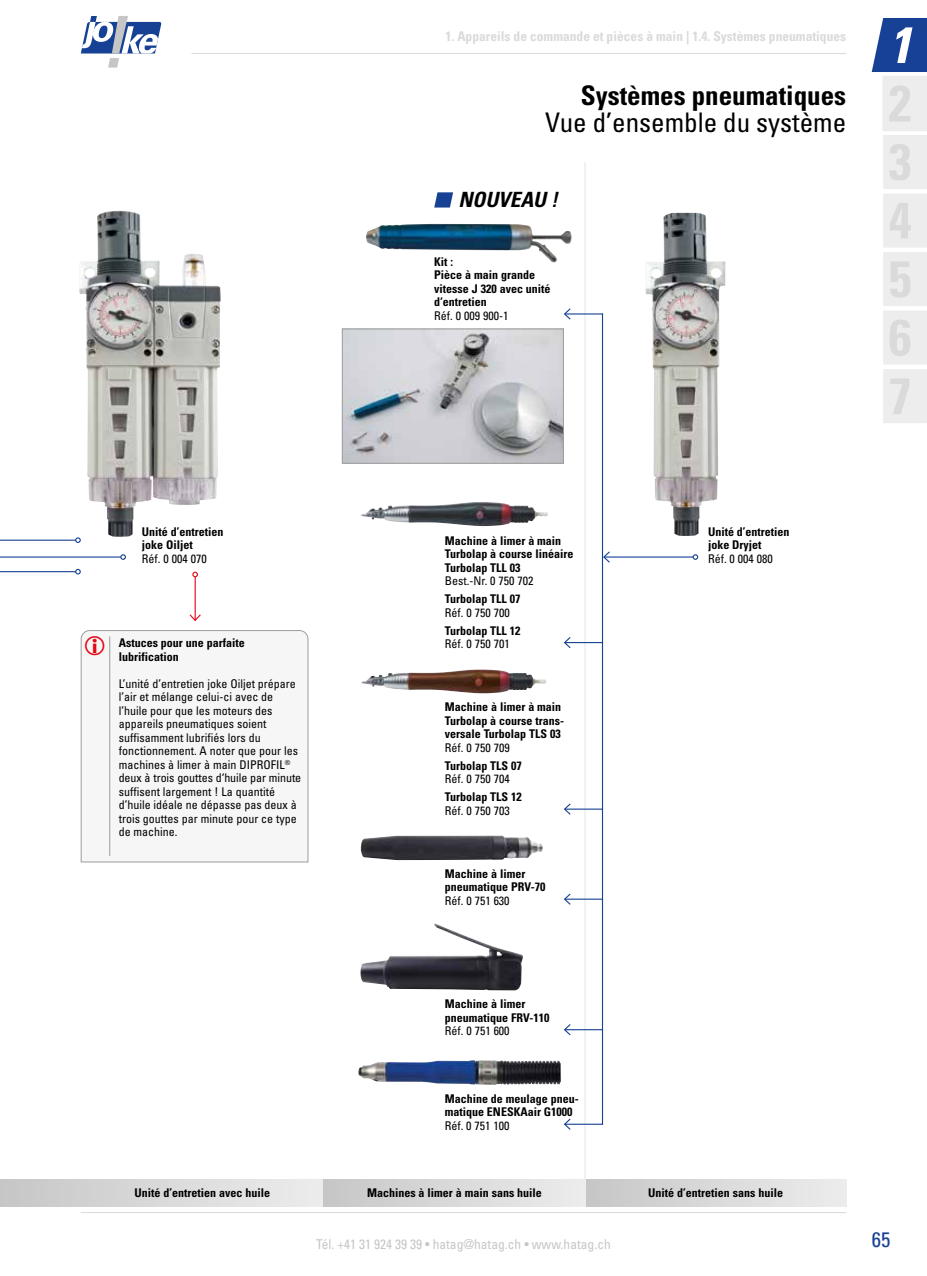
<style>
.page{position:relative;width:927px;height:1276px;background:#fff}
.page>*{position:absolute;margin:0;border:0;box-sizing:border-box;transform-origin:0 0}
.t1{font:italic 700 condensed 51px "Univers LT Pro";color:#fff}
.t2{font:condensed 27px "Univers LT Pro";color:#000}
.t3{font:700 condensed 27px "Univers LT Pro";color:#000}
.t4{font:italic 700 condensed 21px "Univers LT Pro";color:#000}
.t5{font:condensed 21px "Univers LT Pro";color:#164194}
.t6{font:700 condensed 13.5px "Univers LT Pro";color:#dadada}
.t7{font:condensed 13.5px "Univers LT Pro";color:#c6c6c6}
.t8{font:700 condensed 12px/13.5px "Univers LT Pro";color:#000}
.t9{font:condensed 12px/13.5px "Univers LT Pro";color:#000}
</style>
<div class="page">
<hr style="left:81px;top:1212px;width:765px;height:1px;background:#dadada">
<svg style="left:81px;top:16px;width:81px;height:52px"></svg>
<hr style="left:191px;top:53px;width:655px;height:1px;background:#dadada">
<svg style="left:871px;top:18px;width:56px;height:405px"></svg>
<hr style="left:584px;top:162px;width:2px;height:1044px;background:#ededed">
<div style="left:0;top:1179px;width:324px;height:27px;background:linear-gradient(to right,#c7c6c6,#ededec)"></div>
<div style="left:585px;top:1179px;width:261px;height:27px;background:linear-gradient(to right,#c7c6c6,#ededed)"></div>
<div style="left:324px;top:1179px;width:261px;height:27px;background:linear-gradient(to right,#c7c6c6,#ededed)"></div>
<hr style="left:565px;top:1029px;width:38px;height:1px;background:#164194">
<svg style="left:564px;top:1024px;width:8px;height:12px"></svg>
<hr style="left:565px;top:898px;width:38px;height:1px;background:#164194">
<svg style="left:564px;top:893px;width:8px;height:12px"></svg>
<hr style="left:565px;top:808px;width:38px;height:1px;background:#164194">
<svg style="left:564px;top:803px;width:8px;height:12px"></svg>
<hr style="left:565px;top:1123px;width:38px;height:1px;background:#164194">
<svg style="left:564px;top:1118px;width:8px;height:12px"></svg>
<img style="left:645px;top:213px;width:81px;height:323px">
<img style="left:361px;top:669px;width:185px;height:24px">
<img style="left:344px;top:330px;width:218px;height:132px">
<div style="left:342px;top:328px;width:222px;height:136px;border:1px solid #9d9d9c"></div>
<img style="left:366px;top:224px;width:206px;height:39px">
<img style="left:79px;top:211px;width:142px;height:326px">
<hr style="left:604px;top:556px;width:89px;height:1px;background:#164194">
<svg style="left:693px;top:554px;width:5px;height:6px"></svg>
<svg style="left:603px;top:550px;width:8px;height:14px"></svg>
<hr style="left:602px;top:314px;width:1px;height:810px;background:#164194">
<hr style="left:0;top:556px;width:121px;height:1px;background:#164194">
<svg style="left:120px;top:554px;width:6px;height:6px"></svg>
<svg style="left:0;top:385px;width:81px;height:158px"></svg>
<hr style="left:195px;top:577px;width:1px;height:43px;background:#e30613">
<svg style="left:192px;top:572px;width:6px;height:5px"></svg>
<svg style="left:189px;top:613px;width:12px;height:8px"></svg>
<img style="left:360px;top:835px;width:183px;height:25px">
<img style="left:358px;top:1060px;width:203px;height:24px">
<img style="left:360px;top:923px;width:163px;height:67px">
<img style="left:361px;top:502px;width:187px;height:24px">
<hr style="left:565px;top:642px;width:38px;height:1px;background:#164194">
<svg style="left:564px;top:637px;width:8px;height:11px"></svg>
<hr style="left:565px;top:313px;width:38px;height:1px;background:#164194">
<svg style="left:564px;top:308px;width:8px;height:12px"></svg>
<div style="left:80px;top:630px;width:229px;height:232px;background:#f6f6f6"></div>
<hr style="left:109px;top:636px;width:1px;height:220px;background:#9d9d9c">
<svg style="left:434px;top:192px;width:19px;height:15px"></svg>
<svg style="left:0;top:569px;width:105px;height:139px"></svg>
<p class="t6" style="left:445px;top:27px;width:402px">1. Appareils de commande et pièces à main | 1.4. Systèmes pneumatiques</p>
<h2 class="t3" style="left:581px;top:78px;width:267px">Systèmes pneumatiques</h2>
<h2 class="t2" style="left:545px;top:105px;width:302px">Vue d’ensemble du système</h2>
<h3 class="t4" style="left:458px;top:186px;width:101px">NOUVEAU !</h3>
<p class="t8" style="left:434px;top:254px;width:118px">Kit :<br>Pièce à main grande vitesse J 320 avec unité d‘entretien</p>
<p class="t9" style="left:434px;top:308px;width:76px">Réf. 0 009 900-1</p>
<h1 class="t1" style="left:888px;top:5px;width:24px">1</h1>
<h1 class="t1" style="left:889px;top:14px;width:24px">1</h1>
<p class="t8" style="left:142px;top:524px;width:83px">Unité d’entretien joke Oiljet</p>
<p class="t9" style="left:142px;top:551px;width:66px">Réf. 0 004 070</p>
<p class="t8" style="left:119px;top:636px;width:128px">Astuces pour une parfaite lubrification</p>
<p class="t9" style="left:119px;top:677px;width:184px">L’unité d’entretien joke Oiljet prépare l’air et mélange celui-ci avec de l’huile pour que les moteurs des appareils pneumatiques soient suffisamment lubrifiés lors du fonctionnement. A noter que pour les machines à limer à main DIPROFIL<sup>® </sup>deux à trois gouttes d‘huile par minute suffisent largement ! La quantité d’huile idéale ne dépasse pas deux à trois gouttes par minute pour ce type de machine.</p>
<p class="t8" style="left:445px;top:533px;width:130px">Machine à limer à main<br>Turbolap à course linéaire<br>Turbolap TLL 03</p>
<p class="t9" style="left:445px;top:574px;width:90px">Best.-Nr. 0 750 702</p>
<p class="t8" style="left:445px;top:592px;width:77px">Turbolap TLL 07</p>
<p class="t9" style="left:445px;top:605px;width:66px">Réf. 0 750 700</p>
<p class="t8" style="left:445px;top:623px;width:77px">Turbolap TLL 12</p>
<p class="t9" style="left:445px;top:637px;width:66px">Réf. 0 750 701</p>
<p class="t8" style="left:445px;top:700px;width:121px">Machine à limer à main<br>Turbolap à course trans&shy;versale Turbolap TLS 03</p>
<p class="t9" style="left:445px;top:740px;width:66px">Réf. 0 750 709</p>
<p class="t8" style="left:445px;top:758px;width:78px">Turbolap TLS 07</p>
<p class="t9" style="left:445px;top:772px;width:66px">Réf. 0 750 704</p>
<p class="t8" style="left:445px;top:790px;width:78px">Turbolap TLS 12</p>
<p class="t9" style="left:445px;top:803px;width:66px">Réf. 0 750 703</p>
<p class="t8" style="left:445px;top:866px;width:102px">Machine à limer pneumatique PRV-70</p>
<p class="t9" style="left:445px;top:893px;width:66px">Réf. 0 751 630</p>
<p class="t8" style="left:445px;top:997px;width:106px">Machine à limer pneumatique FRV-110</p>
<p class="t9" style="left:445px;top:1024px;width:66px">Réf. 0 751 600</p>
<p class="t8" style="left:445px;top:1091px;width:136px">Machine de meulage pneu&shy;matique ENESKAair G1000</p>
<p class="t9" style="left:445px;top:1118px;width:66px">Réf. 0 751 100</p>
<p class="t8" style="left:708px;top:524px;width:83px">Unité d’entretien joke Dryjet</p>
<p class="t9" style="left:708px;top:551px;width:66px">Réf. 0 004 080</p>
<p class="t8" style="left:135px;top:1186px;width:137px">Unité d’entretien avec huile</p>
<p class="t8" style="left:367px;top:1186px;width:176px">Machines à limer à main sans huile</p>
<p class="t8" style="left:648px;top:1186px;width:136px">Unité d’entretien sans huile</p>
<p class="t7" style="left:316px;top:1235px;width:296px">Tél. +41 31 924 39 39 • hatag@hatag.ch • www.hatag.ch</p>
<h3 class="t5" style="left:872px;top:1226px;width:20px">65</h3>
</div>
